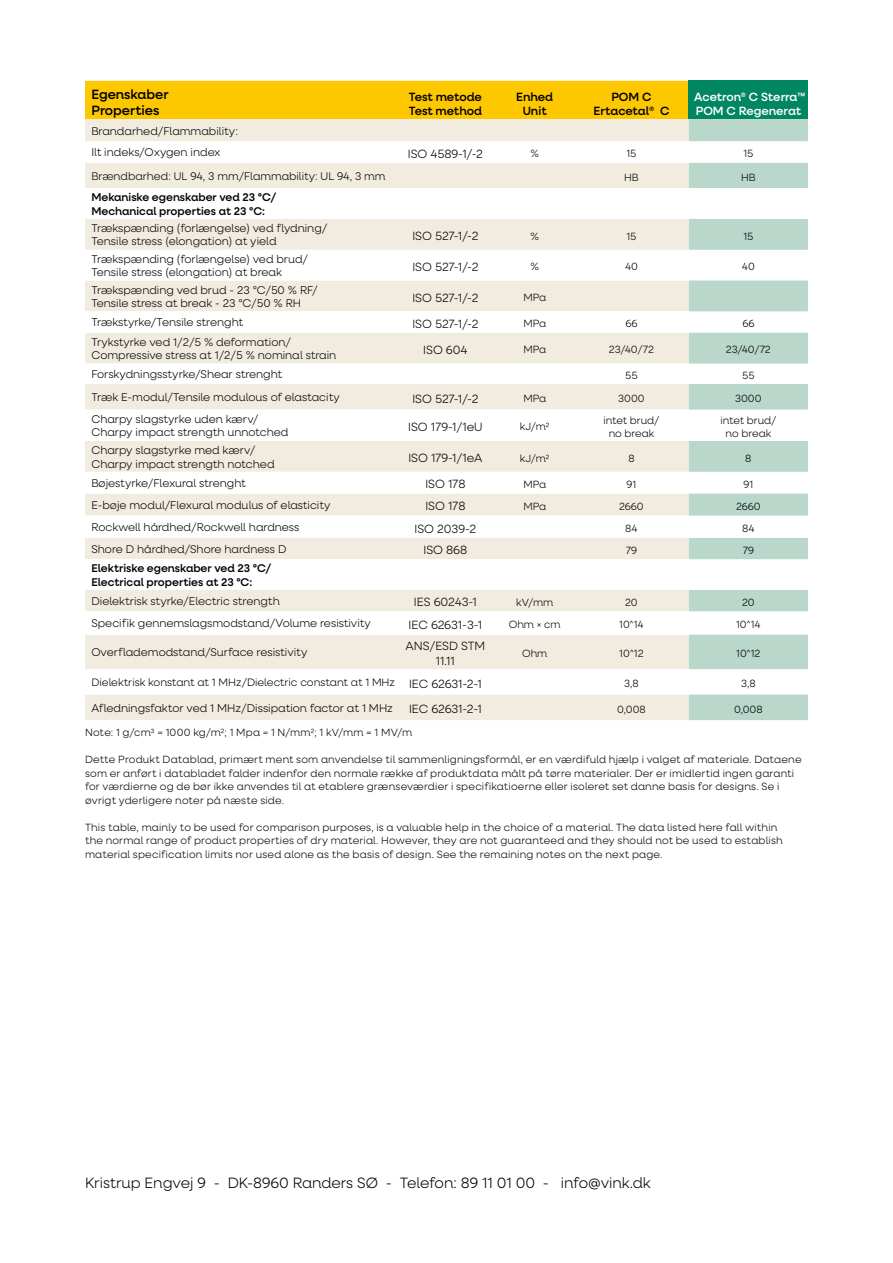
<style>
.page{position:relative;width:893px;height:1263px;background:#fff}
.page>*{position:absolute;margin:0;border:0;box-sizing:border-box;transform-origin:0 0}
.t1{font:300 15px "Neulis Neue";color:#000}
.t2{font:500 13.5px/16.2px "Neulis Neue";color:#000}
.t3{font:300 12px/14.4px "Neulis Neue";color:#000;text-align:center}
.t4{font:500 12px/14.4px "Neulis Neue";color:#000;text-align:center}
.t5{font:500 12px/14.4px "Neulis Neue";color:#fff}
.t6{font:300 11.25px/13.5px "Neulis Neue";color:#000}
.t7{font:500 11.25px/13.5px "Neulis Neue";color:#000}
.t8{font:300 11.1px "Neulis Neue";color:#000}
.t9{font:300 10.8px "Neulis Neue";color:#000}
.t10{font:300 10.5px/13.5px "Neulis Neue";letter-spacing:.02em;color:#000}
.t11{font:300 10.5px/12.6px "Neulis Neue";color:#000;text-align:center}
.s1{font-size:12px}
</style>
<div class="page">
<div style="left:85px;top:695px;width:604px;height:25px;background:#f1ecdf"></div>
<svg style="left:85px;top:81px;width:723px;height:60px;background:#dbcd5a"></svg>
<svg style="left:85px;top:141px;width:723px;height:528px;fill:#f2eee3"></svg>
<svg style="left:689px;top:219px;width:119px;height:501px;fill:#b9d7cb"></svg>
<p class="t2" style="left:91px;top:86px;width:79px">Egenskaber<br>Properties</p>
<p class="t4" style="left:409px;top:89px;width:75px;text-align:left">Test metode<br>Test method</p>
<p class="t4" style="left:516px;top:89px;width:38px">Enhed<br>Unit</p>
<p class="t4" style="left:594px;top:89px;width:77px">POM C<br>Ertacetal® C</p>
<p class="t5" style="left:694px;top:89px;width:113px">Acetron® C Sterra™<br>POM C Regenerat</p>
<p class="t6" style="left:91px;top:119px;width:148px;line-height:21.8px">Brandarhed/Flammability:<br>Ilt indeks/Oxygen index</p>
<p class="t3" style="left:408px;top:146px;width:77px">ISO 4589-1/-2</p>
<p class="t10" style="left:530px;top:146px;width:10px">%</p>
<p class="t10" style="left:626px;top:146px;width:11px">15</p>
<p class="t10" style="left:743px;top:146px;width:11px">15</p>
<p class="t8" style="left:91px;top:168px;width:295px">Brændbarhed: UL 94, 3 mm/Flammability: UL 94, 3 mm</p>
<p class="t10" style="left:624px;top:170px;width:16px">HB</p>
<p class="t10" style="left:741px;top:170px;width:16px">HB</p>
<p class="t7" style="left:91px;top:190px;width:186px">Mekaniske egenskaber ved 23 °C/<br>Mechanical properties at 23 °C:</p>
<p class="t6" style="left:91px;top:221px;width:238px">Trækspænding (forlængelse) ved flydning/<br>Tensile stress (elongation) at yield</p>
<p class="t3" style="left:412px;top:228px;width:68px">ISO 527-1/-2</p>
<p class="t10" style="left:530px;top:229px;width:10px">%</p>
<p class="t10" style="left:626px;top:229px;width:11px">15</p>
<p class="t10" style="left:743px;top:229px;width:11px">15</p>
<p class="t6" style="left:91px;top:252px;width:218px">Trækspænding (forlængelse) ved brud/<br>Tensile stress (elongation) at break</p>
<p class="t3" style="left:412px;top:259px;width:68px">ISO 527-1/-2</p>
<p class="t10" style="left:530px;top:259px;width:10px">%</p>
<p class="t10" style="left:625px;top:259px;width:14px">40</p>
<p class="t10" style="left:742px;top:259px;width:14px">40</p>
<p class="t6" style="left:91px;top:282px;width:228px">Trækspænding ved brud - 23 °C/50 % RF/<br>Tensile stress at break - 23 °C/50 % RH</p>
<p class="t3" style="left:412px;top:290px;width:68px">ISO 527-1/-2</p>
<p class="t10" style="left:523px;top:290px;width:24px">MPa</p>
<p class="t6" style="left:91px;top:315px;width:153px">Trækstyrke/Tensile strenght</p>
<p class="t3" style="left:412px;top:316px;width:68px">ISO 527-1/-2</p>
<p class="t10" style="left:523px;top:316px;width:24px">MPa</p>
<p class="t10" style="left:625px;top:316px;width:14px">66</p>
<p class="t10" style="left:742px;top:316px;width:14px">66</p>
<p class="t6" style="left:91px;top:335px;width:246px">Trykstyrke ved 1/2/5 % deformation/<br>Compressive stress at 1/2/5 % nominal strain</p>
<p class="t3" style="left:423px;top:342px;width:46px">ISO 604</p>
<p class="t10" style="left:523px;top:342px;width:24px">MPa</p>
<p class="t10" style="left:609px;top:342px;width:46px">23/40/72</p>
<p class="t10" style="left:726px;top:342px;width:46px">23/40/72</p>
<p class="t6" style="left:91px;top:367px;width:192px">Forskydningsstyrke/Shear strenght</p>
<p class="t10" style="left:625px;top:368px;width:14px">55</p>
<p class="t10" style="left:742px;top:368px;width:14px">55</p>
<p class="t6" style="left:91px;top:390px;width:250px">Træk E-modul/Tensile modulous of elastacity</p>
<p class="t3" style="left:412px;top:391px;width:68px">ISO 527-1/-2</p>
<p class="t10" style="left:523px;top:391px;width:24px">MPa</p>
<p class="t10" style="left:618px;top:391px;width:28px">3000</p>
<p class="t10" style="left:735px;top:391px;width:28px">3000</p>
<p class="t6" style="left:91px;top:412px;width:198px">Charpy slagstyrke uden kærv/<br>Charpy impact strength unnotched</p>
<p class="t3" style="left:408px;top:419px;width:76px">ISO 179-1/1eU</p>
<p class="t10" style="left:520px;top:420px;width:31px">kJ/m2</p>
<p class="t11" style="left:603px;top:414px;width:57px">intet brud/ no break</p>
<p class="t11" style="left:720px;top:414px;width:57px">intet brud/ no break</p>
<p class="t6" style="left:91px;top:443px;width:185px">Charpy slagstyrke med kærv/<br>Charpy impact strength notched</p>
<p class="t3" style="left:408px;top:450px;width:76px">ISO 179-1/1eA</p>
<p class="t10" style="left:520px;top:451px;width:31px">kJ/m2</p>
<p class="t10" style="left:628px;top:451px;width:8px">8</p>
<p class="t10" style="left:745px;top:451px;width:8px">8</p>
<p class="t6" style="left:91px;top:476px;width:156px">Bøjestyrke/Flexural strenght</p>
<p class="t3" style="left:425px;top:476px;width:42px">ISO 178</p>
<p class="t10" style="left:523px;top:477px;width:24px">MPa</p>
<p class="t10" style="left:627px;top:477px;width:11px">91</p>
<p class="t10" style="left:743px;top:477px;width:11px">91</p>
<p class="t6" style="left:91px;top:498px;width:241px">E-bøje modul/Flexural modulus of elasticity</p>
<p class="t3" style="left:425px;top:498px;width:42px">ISO 178</p>
<p class="t10" style="left:523px;top:499px;width:24px">MPa</p>
<p class="t10" style="left:619px;top:499px;width:26px">2660</p>
<p class="t10" style="left:736px;top:499px;width:26px">2660</p>
<p class="t6" style="left:91px;top:520px;width:210px">Rockwell hårdhed/Rockwell hardness</p>
<p class="t3" style="left:414px;top:521px;width:63px">ISO 2039-2</p>
<p class="t10" style="left:625px;top:521px;width:14px">84</p>
<p class="t10" style="left:742px;top:521px;width:14px">84</p>
<p class="t6" style="left:91px;top:542px;width:197px">Shore D hårdhed/Shore hardness D</p>
<p class="t3" style="left:424px;top:542px;width:45px">ISO 868</p>
<p class="t10" style="left:626px;top:543px;width:13px">79</p>
<p class="t10" style="left:743px;top:543px;width:13px">79</p>
<p class="t7" style="left:91px;top:561px;width:181px">Elektriske egenskaber ved 23 °C/<br>Electrical properties at 23 °C:</p>
<p class="t6" style="left:91px;top:594px;width:190px">Dielektrisk styrke/Electric strength</p>
<p class="t3" style="left:414px;top:594px;width:64px">IES 60243-1</p>
<p class="t10" style="left:516px;top:595px;width:38px">kV/mm</p>
<p class="t10" style="left:625px;top:595px;width:14px">20</p>
<p class="t10" style="left:742px;top:595px;width:14px">20</p>
<p class="t6" style="left:91px;top:616px;width:281px">Specifik gennemslagsmodstand/Volume resistivity</p>
<p class="t3" style="left:409px;top:617px;width:75px">IEC 62631-3-1</p>
<p class="t10" style="left:509px;top:617px;width:53px">Ohm × cm</p>
<p class="t10" style="left:619px;top:617px;width:26px">10^14</p>
<p class="t10" style="left:736px;top:617px;width:26px">10^14</p>
<p class="t6" style="left:91px;top:645px;width:217px">Overflademodstand/Surface resistivity</p>
<p class="t3" style="left:406px;top:638px;width:81px">ANS/ESD STM<br>11.11</p>
<p class="t10" style="left:522px;top:646px;width:27px">Ohm</p>
<p class="t10" style="left:619px;top:646px;width:26px">10^12</p>
<p class="t10" style="left:736px;top:646px;width:26px">10^12</p>
<p class="t9" style="left:91px;top:675px;width:392px">Dielektrisk konstant at 1 MHz/Dielectric constant at 1 MHz <span class="s1">IEC 62631-2-1</span></p>
<p class="t10" style="left:624px;top:676px;width:16px">3,8</p>
<p class="t10" style="left:741px;top:676px;width:16px">3,8</p>
<p class="t6" style="left:91px;top:700px;width:303px">Afledningsfaktor ved 1 MHz/Dissipation factor at 1 MHz</p>
<p class="t3" style="left:409px;top:701px;width:74px">IEC 62631-2-1</p>
<p class="t10" style="left:617px;top:702px;width:30px">0,008</p>
<p class="t10" style="left:734px;top:702px;width:30px">0,008</p>
<p class="t10" style="left:85px;top:725px;width:329px">Note: 1 g/cm3 = 1000 kg/m2; 1 Mpa = 1 N/mm2; 1 kV/mm = 1 MV/m</p>
<p class="t10" style="left:85px;top:752px;width:718px">Dette Produkt Datablad, primært ment som anvendelse til sammenligningsformål, er en værdifuld hjælp i valget af materiale. Dataene som er anført i databladet falder indenfor den normale række af produktdata målt på tørre materialer. Der er imidlertid ingen garanti for værdierne og de bør ikke anvendes til at etablere grænseværdier i specifikatioerne eller isoleret set danne basis for designs. Se i øvrigt yderligere noter på næste side.</p>
<p class="t10" style="left:85px;top:820px;width:699px">This table, mainly to be used for comparison purposes, is a valuable help in the choice of a material. The data listed here fall within the normal range of product properties of dry material. However, they are not guaranteed and they should not be used to establish material specification limits nor used alone as the basis of design. See the remaining notes on the next page.</p>
<h1 class="t1" style="left:85px;top:1172px;width:567px">Kristrup Engvej 9 - DK-8960 Randers SØ - Telefon: 89 11 01 00 - info@vink.dk</h1>
</div>
